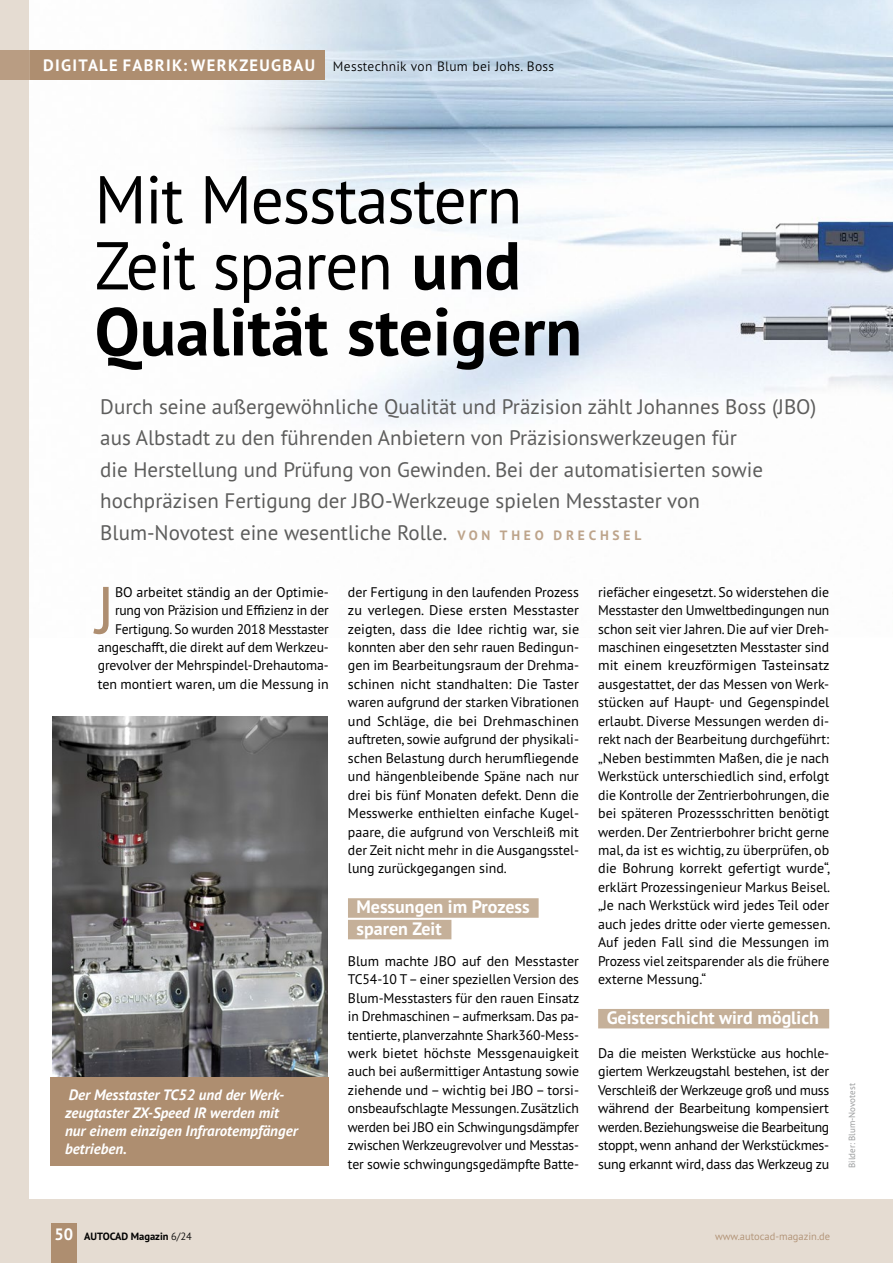
<style>
.page{position:relative;width:893px;height:1263px;background:#e5dcd2}
.page>*{position:absolute;margin:0;border:0;box-sizing:border-box;transform-origin:0 0}
.t1{font:67.5px/66px "PT Sans Pro";letter-spacing:-.02em;color:#000}
.t2{font:66.6px "PT Sans Pro";color:#ae8e70}
.t3{font:21px/31.5px "PT Sans Pro";color:#5d5d5c}
.t4{font:700 18px/21.6px "PT Sans Pro";color:#fff}
.t5{font:italic 700 15px/18px "PT Sans Pro";color:#fff}
.t6{font:13.95px/18.5px "PT Sans Pro";letter-spacing:-.01em;color:#000;text-align:justify}
.t7{font:300 13.5px "PT Sans Pro";letter-spacing:.02em;color:#000}
.t8{font:300 10.5px "PT Sans Pro";color:#ae8e70}
.t9{font:700 10.5px "PT Sans Pro";color:#000}
.t10{font:9px "PT Sans Pro";color:#999b9c}
.s1{font-weight:700;font-size:16.5px;color:#fff}
.s2{font-weight:700}
.s3{font-weight:700;font-size:13.5px;color:#bda48b}
.s4{font-size:16.5px;color:#fff}
.s5{font-weight:300}
</style>
<div class="page">
<div style="left:30px;top:26px;width:863px;height:1173px;background:#fff"></div>
<img style="left:30px;top:0;width:863px;height:426px">
<div style="left:51px;top:1223px;width:26px;height:40px;background:#ae8e70"></div>
<div style="left:30px;top:50px;width:294px;height:29px;background:#ae8e70"></div>
<div style="left:0;top:50px;width:30px;height:29px;background:#b99d83"></div>
<div style="left:348px;top:898px;width:191px;height:20px;background:#c5b099"></div>
<div style="left:348px;top:920px;width:103px;height:19px;background:#c5b099"></div>
<div style="left:598px;top:1009px;width:231px;height:19px;background:#c5b099"></div>
<img style="left:53px;top:716px;width:275px;height:361px">
<div style="left:51px;top:1077px;width:278px;height:88px;background:#ae8e70"></div>
<p class="t7" style="left:43px;top:57px;width:512px"><span class="s1">DIGITALE FABRIK: WERKZEUGBAU</span> Messtechnik von Blum bei Johs. Boss</p>
<h1 class="t1" style="left:95px;top:165px;width:489px">Mit Messtastern<br>Zeit sparen <span class="s2">und<br>Qualität steigern</span></h1>
<p class="t3" style="left:100px;top:390px;width:718px">Durch seine außergewöhnliche Qualität und Präzision zählt Johannes Boss (JBO) aus Albstadt zu den führenden Anbietern von Präzisionswerkzeugen für<br>die Herstellung und Prüfung von Gewinden. Bei der automatisierten sowie hochpräzisen Fertigung der JBO-Werkzeuge spielen Messtaster von Blum-Novotest eine wesentliche Rolle. <span class="s3">V O N T H E O D R E C H S E L</span></p>
<p class="t6" style="left:98px;top:582px;width:233px;text-align:right">BO arbeitet ständig an der Optimie&shy;rung von Präzision und Effizienz in der Fertigung. So wurden 2018 Messtaster angeschafft, die direkt auf dem Werkzeu&shy;grevolver der Mehrspindel-Drehautoma&shy;ten montiert waren, um die Messung in</p>
<p class="t6" style="left:348px;top:582px;width:233px">der Fertigung in den laufenden Prozess zu verlegen. Diese ersten Messtaster zeigten, dass die Idee richtig war, sie konnten aber den sehr rauen Bedingun&shy;gen im Bearbeitungsraum der Drehma&shy;schinen nicht standhalten: Die Taster waren aufgrund der starken Vibrationen und Schläge, die bei Drehmaschinen auftreten, sowie aufgrund der physikali&shy;schen Belastung durch herumfliegende und hängenbleibende Späne nach nur drei bis fünf Monaten defekt. Denn die Messwerke enthielten einfache Kugel&shy;paare, die aufgrund von Verschleiß mit der Zeit nicht mehr in die Ausgangsstel&shy;lung zurückgegangen sind.</p>
<p class="t4" style="left:356px;top:896px;width:175px">Messungen im Prozess sparen Zeit</p>
<p class="t6" style="left:348px;top:951px;width:233px">Blum machte JBO auf den Messtaster TC54-10 T – einer speziellen Version des Blum-Messtasters für den rauen Einsatz in Drehmaschinen – aufmerksam. Das pa&shy;tentierte, planverzahnte Shark360-Mess&shy;werk bietet höchste Messgenauigkeit auch bei außermittiger Antastung sowie ziehende und – wichtig bei JBO – torsi&shy;onsbeaufschlagte Messungen. Zusätzlich werden bei JBO ein Schwingungsdämpfer zwischen Werkzeugrevolver und Messtas&shy;ter sowie schwingungsgedämpfte Batte-</p>
<h2 class="t2" style="left:96px;top:567px;width:21px">J</h2>
<p class="t5" style="left:65px;top:1085px;width:234px">Der Messtaster TC52 und der Werk&shy;zeugtaster ZX-Speed IR werden mit nur einem einzigen Infrarotempfänger betrieben.</p>
<p class="t6" style="left:598px;top:582px;width:234px">riefächer eingesetzt. So widerstehen die Messtaster den Umweltbedingungen nun schon seit vier Jahren. Die auf vier Dreh&shy;maschinen eingesetzten Messtaster sind mit einem kreuzförmigen Tasteinsatz ausgestattet, der das Messen von Werk&shy;stücken auf Haupt- und Gegenspindel erlaubt. Diverse Messungen werden di&shy;rekt nach der Bearbeitung durchgeführt: „Neben bestimmten Maßen, die je nach Werkstück unterschiedlich sind, erfolgt die Kontrolle der Zentrierbohrungen, die bei späteren Prozessschritten benötigt werden. Der Zentrierbohrer bricht gerne mal, da ist es wichtig, zu überprüfen, ob die Bohrung korrekt gefertigt wurde“, erklärt Prozessingenieur Markus Beisel. „Je nach Werkstück wird jedes Teil oder auch jedes dritte oder vierte gemessen.<br>Auf jeden Fall sind die Messungen im Prozess viel zeitsparender als die frühere externe Messung.“</p>
<p class="t4" style="left:607px;top:1007px;width:214px">Geisterschicht wird möglich</p>
<p class="t6" style="left:598px;top:1043px;width:233px">Da die meisten Werkstücke aus hochle&shy;giertem Werkzeugstahl bestehen, ist der Verschleiß der Werkzeuge groß und muss während der Bearbeitung kompensiert werden. Beziehungsweise die Bearbeitung stoppt, wenn anhand der Werkstückmes&shy;sung erkannt wird, dass das Werkzeug zu</p>
<p class="t10" style="left:846px;top:1168px;width:86px;rotate:-90deg">Bilder: Blum-Novotest</p>
<p class="t9" style="left:54px;top:1229px;width:139px"><span class="s4">50</span> AUTOCAD Magazin <span class="s5">6/24</span></p>
<p class="t8" style="left:715px;top:1229px;width:117px">www.autocad-magazin.de</p>
</div>
